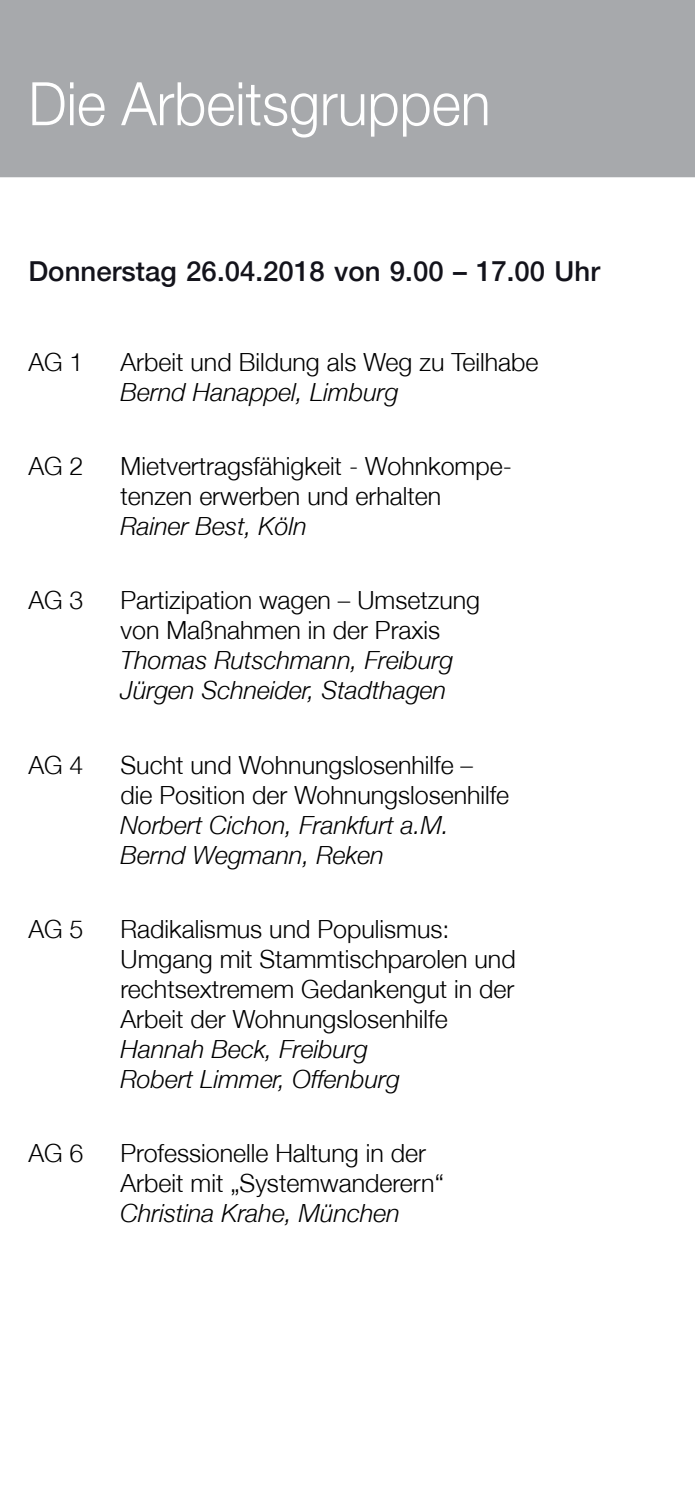
<style>
.page{position:relative;width:695px;height:1489px;background:#fff}
.page>*{position:absolute;margin:0;border:0;box-sizing:border-box;transform-origin:0 0}
._001-Headline_innen{font:300 60px "Helvetica Neue";color:#fff;scale:.93 1}
._002-Subheadline{font:500 27.5px "Helvetica Neue";letter-spacing:.005em;color:#13131b}
.ags{font:300 25px/30px "Helvetica Neue";color:#000}
.agleiter{font:italic 300 25px/30px "Helvetica Neue";color:#000}
</style>
<div class="page">
<div style="left:0;top:0;width:694px;height:177px;background:#a7a9ac"></div>
<p class="_001-Headline_innen" style="left:28px;top:67px;width:498px">Die Arbeitsgruppen</p>
<p class="_002-Subheadline" style="left:28px;top:255px;width:573px">Donnerstag 26.04.2018 von 9.00 – 17.00 Uhr</p>
<p class="ags" style="left:28px;top:346px;width:57px">AG 1</p>
<p class="ags" style="left:120px;top:346px;width:419px">Arbeit und Bildung als Weg zu Teilhabe</p>
<p class="agleiter" style="left:120px;top:376px;width:279px">Bernd Hanappel, Limburg</p>
<p class="ags" style="left:28px;top:450px;width:57px">AG 2</p>
<p class="ags" style="left:120px;top:450px;width:393px">Mietvertragsfähigkeit - Wohnkompe&shy;tenzen erwerben und erhalten</p>
<p class="agleiter" style="left:120px;top:511px;width:188px">Rainer Best, Köln</p>
<p class="ags" style="left:28px;top:585px;width:57px">AG 3</p>
<p class="ags" style="left:120px;top:585px;width:361px">Partizipation wagen – Umsetzung von Maßnahmen in der Praxis</p>
<p class="agleiter" style="left:120px;top:645px;width:334px">Thomas Rutschmann, Freiburg<br>Jürgen Schneider, Stadthagen</p>
<p class="ags" style="left:28px;top:749px;width:57px">AG 4</p>
<p class="ags" style="left:120px;top:749px;width:390px">Sucht und Wohnungslosenhilfe – die Position der Wohnungslosenhilfe</p>
<p class="agleiter" style="left:120px;top:809px;width:330px">Norbert Cichon, Frankfurt a.M.<br>Bernd Wegmann, Reken</p>
<p class="ags" style="left:28px;top:913px;width:57px">AG 5</p>
<p class="ags" style="left:120px;top:913px;width:396px">Radikalismus und Populismus:<br>Umgang mit Stammtischparolen und</p>
<p class="ags" style="left:120px;top:973px;width:395px">rechtsextremem Gedankengut in der<br>Arbeit der Wohnungslosenhilfe</p>
<p class="agleiter" style="left:120px;top:1033px;width:281px">Hannah Beck, Freiburg<br>Robert Limmer, Offenburg</p>
<p class="ags" style="left:28px;top:1137px;width:57px">AG 6</p>
<p class="ags" style="left:120px;top:1137px;width:325px">Professionelle Haltung in der<br>Arbeit mit „Systemwanderern“</p>
<p class="agleiter" style="left:120px;top:1197px;width:281px">Christina Krahe, München</p>
</div>
